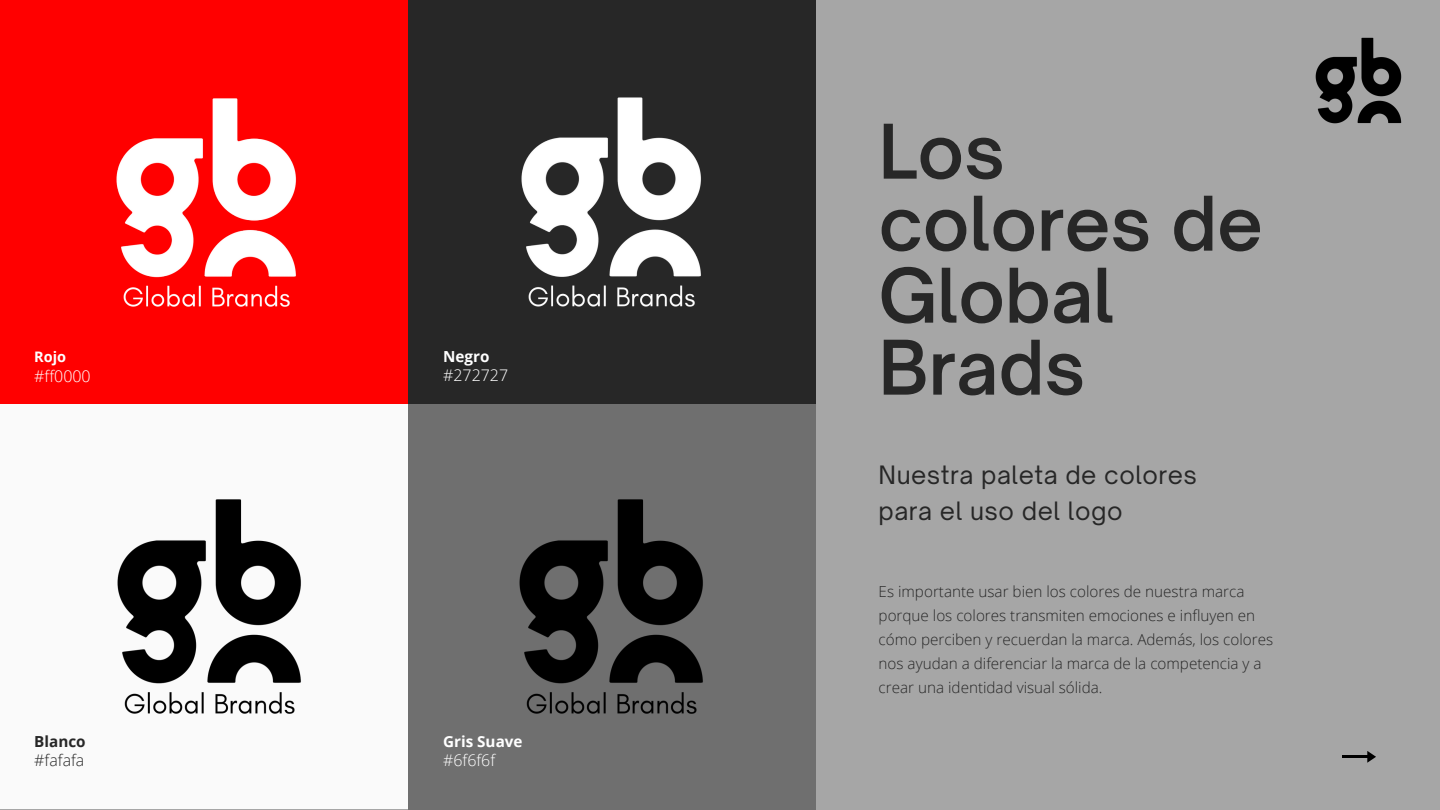
<style>
.page{position:relative;width:1440px;height:810px;background:#a6a6a6}
.page>*{position:absolute;margin:0;border:0;box-sizing:border-box;transform-origin:0 0}
.t1{font:600 72px/72px "Open Sauce One";color:#272727}
.t2{font:24.2px/36px "Open Sauce One";letter-spacing:.02em;color:#272727}
.t3{font:300 16px "Open Sans";color:#fff}
.t4{font:300 16px "Open Sans";color:#272727}
.t5{font:300 15.2px/24px "Open Sans";color:#272727}
.t6{font:700 15.2px "Open Sans";color:#fff}
.t7{font:700 15.2px "Open Sans";color:#272727}
.t8{font:700 14.5px "Open Sans";color:#fff}
</style>
<div class="page">
<div style="left:0;top:0;width:443px;height:405px;background:#f00"></div>
<div style="left:0;top:404px;width:443px;height:405px;background:#fafafa"></div>
<div style="left:408px;top:0;width:408px;height:404px;background:#272727"></div>
<div style="left:408px;top:404px;width:408px;height:406px;background:#6f6f6f"></div>
<hr style="left:1343px;top:756px;width:26px;height:2px;background:#000">
<svg style="left:1367px;top:751px;width:9px;height:12px"></svg>
<img style="left:116px;top:98px;width:180px;height:209px">
<img style="left:521px;top:97px;width:180px;height:210px">
<img style="left:117px;top:499px;width:184px;height:215px">
<img style="left:519px;top:499px;width:184px;height:215px">
<img style="left:1315px;top:37px;width:87px;height:87px">
<p class="t8" style="left:34px;top:346px;width:33px">Rojo</p>
<p class="t3" style="left:34px;top:365px;width:58px">#ff0000</p>
<p class="t7" style="left:34px;top:731px;width:53px">Blanco</p>
<p class="t4" style="left:34px;top:749px;width:52px">#fafafa</p>
<p class="t6" style="left:443px;top:346px;width:48px">Negro</p>
<p class="t3" style="left:443px;top:364px;width:67px">#272727</p>
<p class="t6" style="left:443px;top:731px;width:81px">Gris Suave</p>
<p class="t3" style="left:443px;top:749px;width:54px">#6f6f6f</p>
<p class="t1" style="left:879px;top:115px;width:386px">Los colores de<br>Global<br>Brads</p>
<p class="t2" style="left:879px;top:457px;width:320px">Nuestra paleta de colores para el uso del logo</p>
<p class="t5" style="left:879px;top:579px;width:396px">Es importante usar bien los colores de nuestra marca porque los colores transmiten emociones e influyen en cómo perciben y recuerdan la marca. Además, los colores nos ayudan a diferenciar la marca de la competencia y a crear una identidad visual sólida.</p>
</div>
